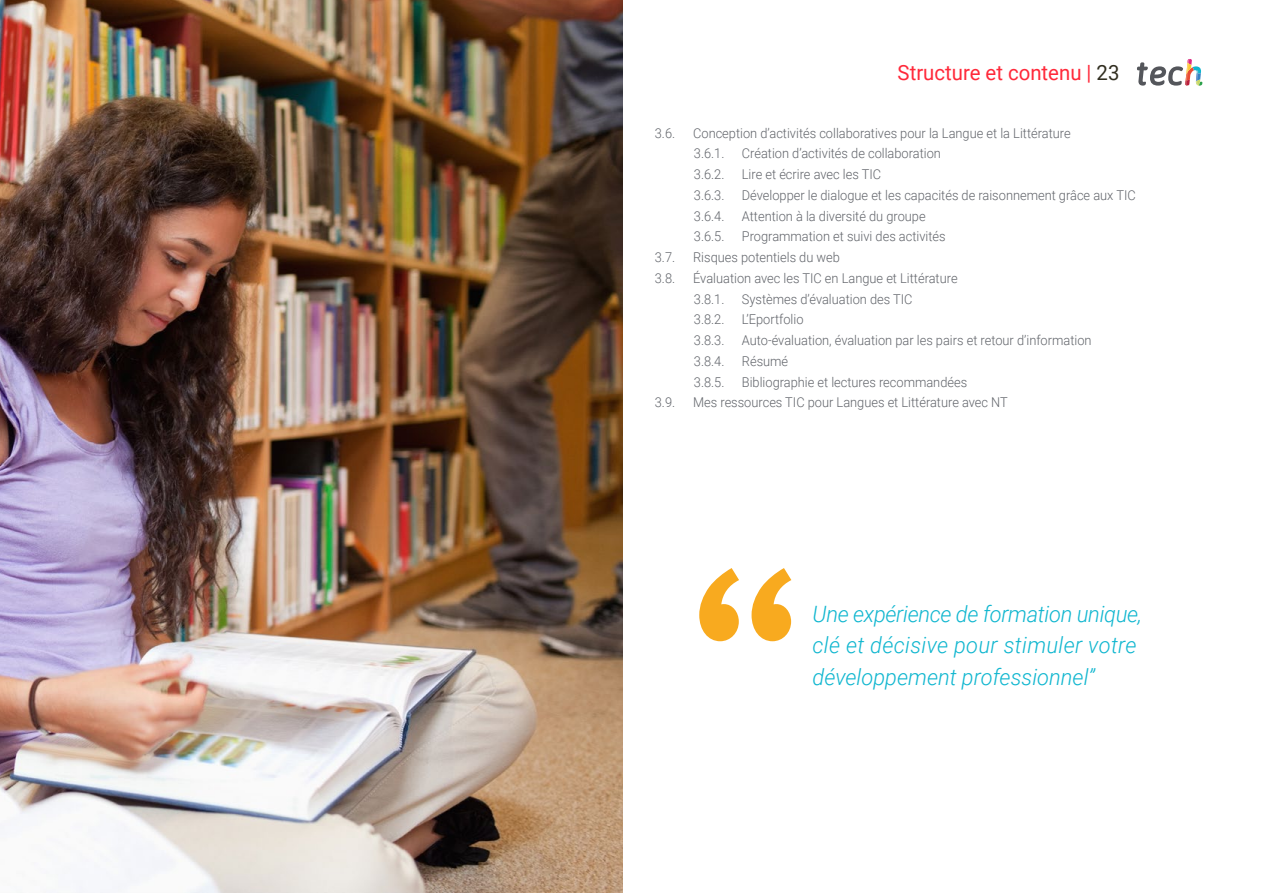
<style>
.page{position:relative;width:1263px;height:893px;background:#fff}
.page>*{position:absolute;margin:0;border:0;box-sizing:border-box;transform-origin:0 0}
.t1{font:italic 300 22.5px/31.5px "Roboto";color:#0fb6cf}
.t2{font:21px "Roboto";color:#ff293a}
.t3{font:300 13.5px/20.7px "Roboto";color:#61646a;scale:.95 1}
.s1{color:#312e20}
</style>
<div class="page">
<svg style="left:1137px;top:59px;width:65px;height:27px"></svg>
<svg style="left:699px;top:568px;width:92px;height:73px"></svg>
<img style="left:0;top:0;width:623px;height:893px">
<h2 class="t2" style="left:898px;top:57px;width:223px">Structure et contenu | <span class="s1">23</span></h2>
<p class="t3" style="left:655px;top:122px;width:23px">3.6.</p>
<p class="t3" style="left:693px;top:122px;width:399px">Conception d’activités collaboratives pour la Langue et la Littérature<br>3.6.1.</p>
<p class="t3" style="left:742px;top:143px;width:211px">Création d’activités de collaboration</p>
<p class="t3" style="left:694px;top:164px;width:34px">3.6.2.</p>
<p class="t3" style="left:742px;top:164px;width:148px">Lire et écrire avec les TIC</p>
<p class="t3" style="left:694px;top:184px;width:34px">3.6.3.</p>
<p class="t3" style="left:742px;top:184px;width:416px">Développer le dialogue et les capacités de raisonnement grâce aux TIC</p>
<p class="t3" style="left:694px;top:205px;width:34px">3.6.4.</p>
<p class="t3" style="left:742px;top:205px;width:195px">Attention à la diversité du groupe</p>
<p class="t3" style="left:694px;top:226px;width:34px">3.6.5.</p>
<p class="t3" style="left:742px;top:226px;width:216px">Programmation et suivi des activités</p>
<p class="t3" style="left:655px;top:247px;width:23px">3.7.</p>
<p class="t3" style="left:693px;top:247px;width:156px">Risques potentiels du web</p>
<p class="t3" style="left:655px;top:267px;width:23px">3.8.</p>
<p class="t3" style="left:693px;top:267px;width:280px">Évaluation avec les TIC en Langue et Littérature<br>3.8.1.</p>
<p class="t3" style="left:742px;top:288px;width:181px">Systèmes d’évaluation des TIC</p>
<p class="t3" style="left:694px;top:309px;width:34px">3.8.2.</p>
<p class="t3" style="left:742px;top:309px;width:66px">L’Eportfolio</p>
<p class="t3" style="left:694px;top:330px;width:34px">3.8.3.</p>
<p class="t3" style="left:742px;top:330px;width:370px">Auto-évaluation, évaluation par les pairs et retour d’information</p>
<p class="t3" style="left:694px;top:350px;width:34px">3.8.4.</p>
<p class="t3" style="left:742px;top:350px;width:50px">Résumé</p>
<p class="t3" style="left:694px;top:371px;width:34px">3.8.5.</p>
<p class="t3" style="left:742px;top:371px;width:239px">Bibliographie et lectures recommandées</p>
<p class="t3" style="left:655px;top:392px;width:23px">3.9.</p>
<p class="t3" style="left:693px;top:392px;width:333px">Mes ressources TIC pour Langues et Littérature avec NT</p>
<h1 class="t1" style="left:813px;top:597px;width:331px">Une expérience de formation unique, clé et décisive pour stimuler votre développement professionnel”</h1>
</div>
